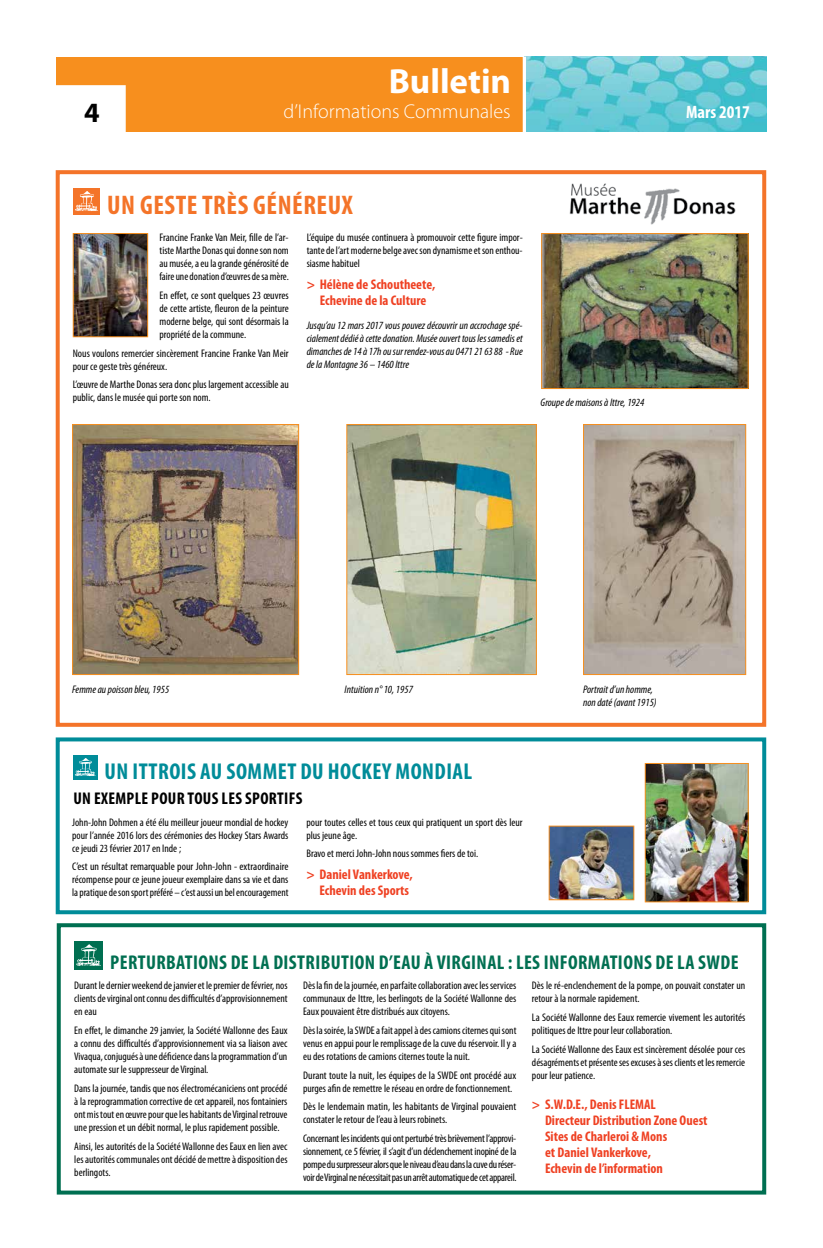
<style>
.page{position:relative;width:823px;height:1248px;background:#fff}
.page>*{position:absolute;margin:0;border:0;box-sizing:border-box;transform-origin:0 0}
.t1{font:700 35px "Myriad Pro";color:#fff}
.t2{font:700 28px "Myriad Pro";color:#000}
.t3{font:700 condensed 27px "Myriad Pro";letter-spacing:.02em;color:#f47429}
.t4{font:700 condensed 23px "Myriad Pro";letter-spacing:.02em;color:#008c99}
.t5{font:700 condensed 20px "Myriad Pro";letter-spacing:.02em;color:#006f51}
.t6{font:300 20px "Myriad Pro";color:#fff}
.t7{font:700 condensed 18px "Myriad Pro";color:#fff}
.t8{font:700 condensed 17px "Myriad Pro";letter-spacing:.02em;color:#000}
.t9{font:700 condensed 14px/16px "Myriad Pro";color:#ef4123;text-align:center}
.t10{font:condensed 11px/13px "Myriad Pro";color:#000;text-align:justify}
.t11{font:italic condensed 11px/13px "Myriad Pro";color:#000;text-align:justify}
</style>
<div class="page">
<div style="left:73px;top:188px;width:27px;height:26px;background:#f47429"></div>
<svg style="left:75px;top:191px;width:23px;height:20px"></svg>
<div style="left:56px;top:170px;width:709px;height:556px;border:4px solid #f47429"></div>
<div style="left:57px;top:57px;width:477px;height:74px;background:#f78f1e"></div>
<img style="left:525px;top:57px;width:240px;height:75px">
<hr style="left:522px;top:57px;width:3px;height:75px;background:#fff">
<div style="left:56px;top:85px;width:70px;height:47px;background:#fff;border:2px solid #fff"></div>
<img style="left:569px;top:183px;width:167px;height:42px">
<div style="left:74px;top:940px;width:29px;height:29px;background:#006f51"></div>
<svg style="left:76px;top:944px;width:25px;height:22px"></svg>
<div style="left:57px;top:923px;width:708px;height:271px;border:4px solid #006f51"></div>
<div style="left:73px;top:755px;width:24px;height:24px;background:#008c99"></div>
<svg style="left:75px;top:758px;width:21px;height:18px"></svg>
<div style="left:56px;top:737px;width:709px;height:177px;border:4px solid #008c99"></div>
<img style="left:646px;top:765px;width:100px;height:135px">
<div style="left:644px;top:763px;width:104px;height:139px;border:1px solid #f78f1e"></div>
<img style="left:550px;top:827px;width:82px;height:71px">
<div style="left:548px;top:825px;width:86px;height:75px;border:1px solid #f78f1e"></div>
<img style="left:75px;top:235px;width:71px;height:100px">
<div style="left:73px;top:233px;width:75px;height:104px;border:1px solid #f78f1e"></div>
<img style="left:543px;top:235px;width:203px;height:152px">
<div style="left:541px;top:233px;width:207px;height:156px;border:1px solid #f78f1e"></div>
<img style="left:74px;top:426px;width:223px;height:247px">
<div style="left:72px;top:424px;width:227px;height:251px;border:1px solid #f78f1e"></div>
<img style="left:584px;top:426px;width:159px;height:247px">
<div style="left:582px;top:424px;width:163px;height:251px;border:1px solid #f78f1e"></div>
<img style="left:348px;top:426px;width:186px;height:247px">
<div style="left:346px;top:424px;width:190px;height:251px;border:1px solid #f78f1e"></div>
<h1 class="t1" style="left:388px;top:58px;width:124px">Bulletin</h1>
<h3 class="t6" style="left:283px;top:100px;width:228px">d’Informations Communales</h3>
<h3 class="t7" style="left:685px;top:101px;width:65px">Mars 2017</h3>
<h2 class="t2" style="left:84px;top:94px;width:17px">4</h2>
<h3 class="t7" style="left:734px;top:101px;width:17px">09</h3>
<h3 class="t3" style="left:107px;top:188px;width:247px">Un geste très généreux</h3>
<p class="t10" style="left:159px;top:231px;width:131px">Francine Franke Van Meir, fille de l’ar&shy;tiste Marthe Donas qui donne son nom au musée, a eu la grande générosité de faire une donation d’œuvres de sa mère.</p>
<p class="t10" style="left:159px;top:289px;width:131px">En effet, ce sont quelques 23 œuvres de cette artiste, fleuron de la peinture moderne belge, qui sont désormais la propriété de la commune.</p>
<p class="t10" style="left:73px;top:346px;width:217px">Nous voulons remercier sincèrement Francine Franke Van Meir pour ce geste très généreux.</p>
<p class="t10" style="left:73px;top:378px;width:217px">L’œuvre de Marthe Donas sera donc plus largement accessible au public, dans le musée qui porte son nom.</p>
<p class="t10" style="left:306px;top:231px;width:217px">L’équipe du musée continuera à promouvoir cette figure impor&shy;tante de l’art moderne belge avec son dynamisme et son enthou&shy;siasme habituel</p>
<p class="t9" style="left:306px;top:276px;width:130px">&gt; Hélène de Schoutheete,<br>Echevine de la Culture</p>
<p class="t11" style="left:306px;top:319px;width:217px">Jusqu’au 12 mars 2017 vous pouvez découvrir un accrochage spé&shy;cialement dédié à cette donation. Musée ouvert tous les samedis et dimanches de 14 à 17h ou sur rendez-vous au 0471 21 63 88 - Rue de la Montagne 36 – 1460 Ittre</p>
<p class="t11" style="left:540px;top:395px;width:105px">Groupe de maisons à Ittre, 1924</p>
<p class="t11" style="left:72px;top:682px;width:99px">Femme au poisson bleu, 1955</p>
<p class="t11" style="left:344px;top:682px;width:70px">Intuition n° 10, 1957</p>
<p class="t11" style="left:582px;top:682px;width:75px">Portrait d’un homme, non daté (avant 1915)</p>
<h3 class="t4" style="left:104px;top:757px;width:369px">Un Ittrois au sommet du hockey mondial</h3>
<h3 class="t8" style="left:73px;top:787px;width:230px">Un exemple pour tous les sportifs</h3>
<p class="t10" style="left:72px;top:815px;width:218px">John-John Dohmen a été élu meilleur joueur mondial de hockey pour l’année 2016 lors des cérémonies des Hockey Stars Awards ce jeudi 23 février 2017 en Inde ;</p>
<p class="t10" style="left:72px;top:859px;width:218px">C’est un résultat remarquable pour John-John - extraordinaire récompense pour ce jeune joueur exemplaire dans sa vie et dans la pratique de son sport préféré – c’est aussi un bel encouragement</p>
<p class="t10" style="left:306px;top:815px;width:218px">pour toutes celles et tous ceux qui pratiquent un sport dès leur plus jeune âge.</p>
<p class="t10" style="left:306px;top:846px;width:173px">Bravo et merci John-John nous sommes fiers de toi.</p>
<p class="t9" style="left:306px;top:865px;width:108px;text-align:right">&gt; Daniel Vankerkove,<br>Echevin des Sports</p>
<h3 class="t5" style="left:110px;top:950px;width:361px">Perturbations de la distribution d’eau à Vi rgina</h3>
<h3 class="t5" style="left:496px;top:950px;width:243px">l : les informations de la SWDE</h3>
<p class="t10" style="left:74px;top:979px;width:215px">Durant le dernier weekend de janvier et le premier de février, nos clients de virginal ont connu des difficultés d’approvisionnement en eau</p>
<p class="t10" style="left:74px;top:1023px;width:215px">En effet, le dimanche 29 janvier, la Société Wallonne des Eaux a connu des difficultés d’approvisionnement via sa liaison avec Vivaqua, conjugués à une déficience dans la programmation d’un automate sur le suppresseur de Virginal.</p>
<p class="t10" style="left:74px;top:1081px;width:215px">Dans la journée, tandis que nos électromécaniciens ont procédé à la reprogrammation corrective de cet appareil, nos fontainiers ont mis tout en œuvre pour que les habitants de Virginal retrouve une pression et un débit normal, le plus rapidement possible.</p>
<p class="t10" style="left:74px;top:1139px;width:215px">Ainsi, les autorités de la Société Wallonne des Eaux en lien avec les autorités communales ont décidé de mettre à disposition des berlingots.</p>
<p class="t10" style="left:303px;top:979px;width:215px">Dès la fin de la journée, en parfaite collaboration avec les services communaux de Ittre, les berlingots de la Société Wallonne des Eaux pouvaient être distribués aux citoyens.</p>
<p class="t10" style="left:303px;top:1023px;width:215px">Dès la soirée, la SWDE a fait appel à des camions citernes qui sont venus en appui pour le remplissage de la cuve du réservoir. Il y a eu des rotations de camions citernes toute la nuit.</p>
<p class="t10" style="left:303px;top:1068px;width:214px">Durant toute la nuit, les équipes de la SWDE ont procédé aux purges afin de remettre le réseau en ordre de fonctionnement.</p>
<p class="t10" style="left:303px;top:1100px;width:215px">Dès le lendemain matin, les habitants de Virginal pouvaient constater le retour de l’eau à leurs robinets.</p>
<p class="t10" style="left:303px;top:1131px;width:215px">Concernant les incidents qui ont perturbé très brièvement l’approvi&shy;sionnement, ce 5 février, il s’agit d’un déclenchement inopiné de la pompe du surpresseur alors que le niveau d’eau dans la cuve du réser&shy;voir de Virginal ne nécessitait pas un arrêt automatique de cet appareil.</p>
<p class="t10" style="left:531px;top:979px;width:215px">Dès le ré-enclenchement de la pompe, on pouvait constater un retour à la normale rapidement.</p>
<p class="t10" style="left:531px;top:1010px;width:215px">La Société Wallonne des Eaux remercie vivement les autorités politiques de Ittre pour leur collaboration.</p>
<p class="t10" style="left:531px;top:1042px;width:214px">La Société Wallonne des Eaux est sincèrement désolée pour ces désagréments et présente ses excuses à ses clients et les remercie pour leur patience.</p>
<p class="t9" style="left:531px;top:1095px;width:124px">&gt; S.W.D.E., Denis FLEMAL</p>
<p class="t9" style="left:531px;top:1111px;width:177px">Directeur Distribution Zone Ouest</p>
<p class="t9" style="left:531px;top:1127px;width:137px">Sites de Charleroi &amp; Mons</p>
<p class="t9" style="left:544px;top:1143px;width:107px">et Daniel Vankerkove,</p>
<p class="t9" style="left:544px;top:1159px;width:119px">Echevin de l’information</p>
</div>
